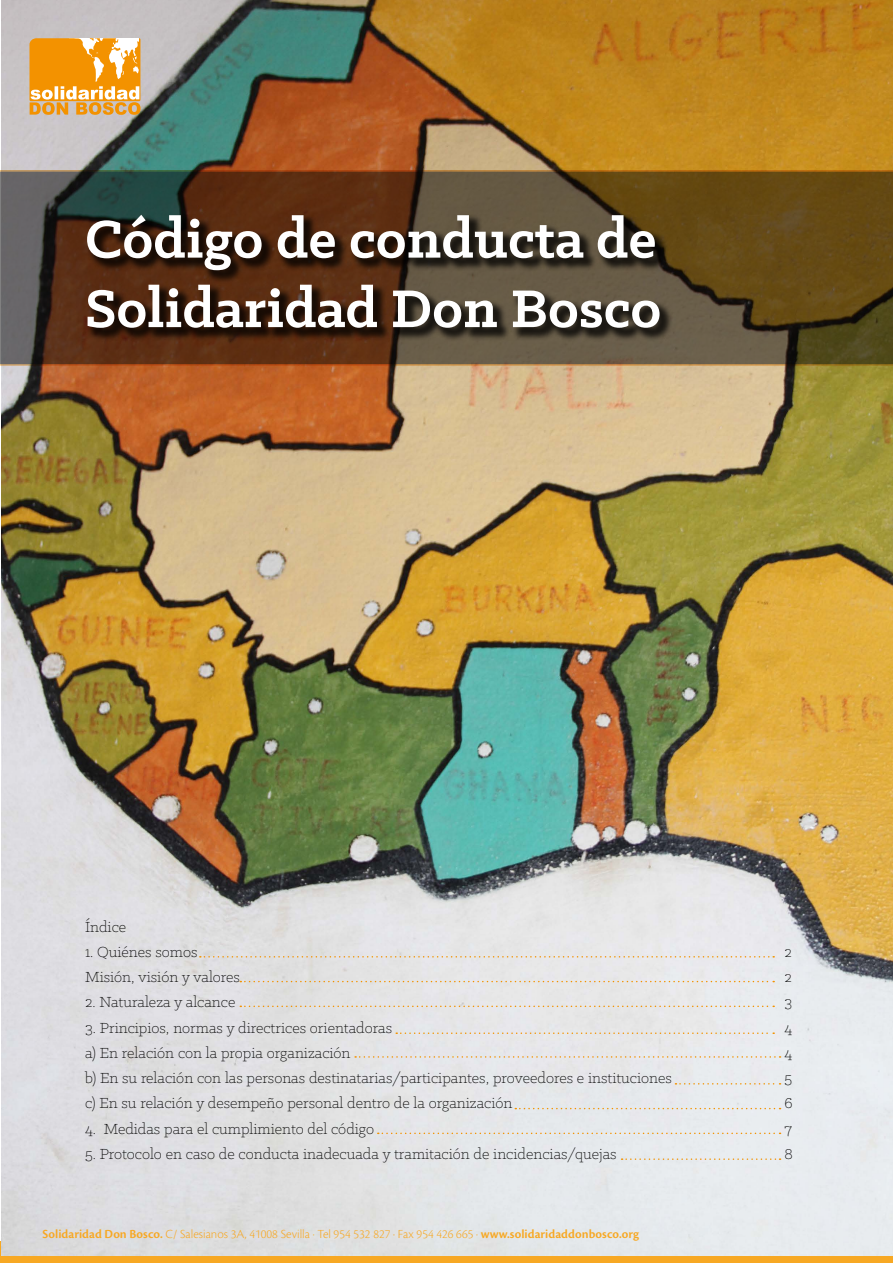
<style>
.page{position:relative;width:893px;height:1263px;background:#fff}
.page>*{position:absolute;margin:0;border:0;box-sizing:border-box;transform-origin:0 0}
.t1{font:700 60px/69.4px "Klinic Slab";color:#fff}
.t2{font:300 16.5px/25.2px "Klinic Slab";color:#000}
.t3{font:300 12.9px "Cronos Pro";color:#f7a823}
.s1{font-weight:600}
</style>
<div class="page">
<div style="left:0;top:1242px;width:893px;height:21px;background:#f7a823"></div>
<img style="left:2px;top:0;width:891px;height:1255px">
<svg style="left:0;top:170px;width:893px;height:196px;background:#5d4727"></svg>
<svg style="left:30px;top:38px;width:111px;height:77px;background:#f1ab43"></svg>
<div style="left:86px;top:214px;width:587px;height:128px;background:#000;opacity:.75"></div>
<svg style="left:200px;top:956px;width:574px;height:1px"></svg>
<svg style="left:240px;top:981px;width:534px;height:1px"></svg>
<svg style="left:240px;top:1005px;width:534px;height:2px"></svg>
<svg style="left:396px;top:1032px;width:378px;height:2px"></svg>
<svg style="left:355px;top:1056px;width:425px;height:2px"></svg>
<svg style="left:675px;top:1083px;width:105px;height:1px"></svg>
<svg style="left:515px;top:1108px;width:265px;height:1px"></svg>
<svg style="left:378px;top:1132px;width:402px;height:2px"></svg>
<svg style="left:622px;top:1158px;width:158px;height:2px"></svg>
<h1 class="t1" style="left:85px;top:203px;width:578px">Código de conducta de<br>Solidaridad Don Bosco</h1>
<p class="t2" style="left:85px;top:913px;width:43px">Índice</p>
<p class="t2" style="left:85px;top:939px;width:156px">1. Quiénes somos<br>Misión, visión y valores</p>
<p class="t2" style="left:85px;top:989px;width:152px">2. Naturaleza y alcance</p>
<p class="t2" style="left:85px;top:1014px;width:588px">3. Principios, normas y directrices orientadoras<br>a) En relación con la propia organización<br>b) En su relación con las personas destinatarias/participantes, proveedores e instituciones c) En su relación y desempeño personal dentro de la organización</p>
<p class="t2" style="left:85px;top:1115px;width:291px">4. Medidas para el cumplimiento del código</p>
<p class="t2" style="left:85px;top:1141px;width:533px">5. Protocolo en caso de conducta inadecuada y tramitación de incidencias/quejas</p>
<p class="t3" style="left:43px;top:1226px;width:598px"><span class="s1">Solidaridad Don Bosco.</span> C/ Salesianos 3A, 41008 Sevilla · Tel 954 532 827 · Fax 954 426 665 · <span class="s1">www.solidaridaddonbosco.org</span></p>
<p class="t2" style="left:784px;top:939px;width:10px;text-align:justify">2<br>2<br>3<br>4<br>4<br>5<br>6<br>7<br>8</p>
</div>
